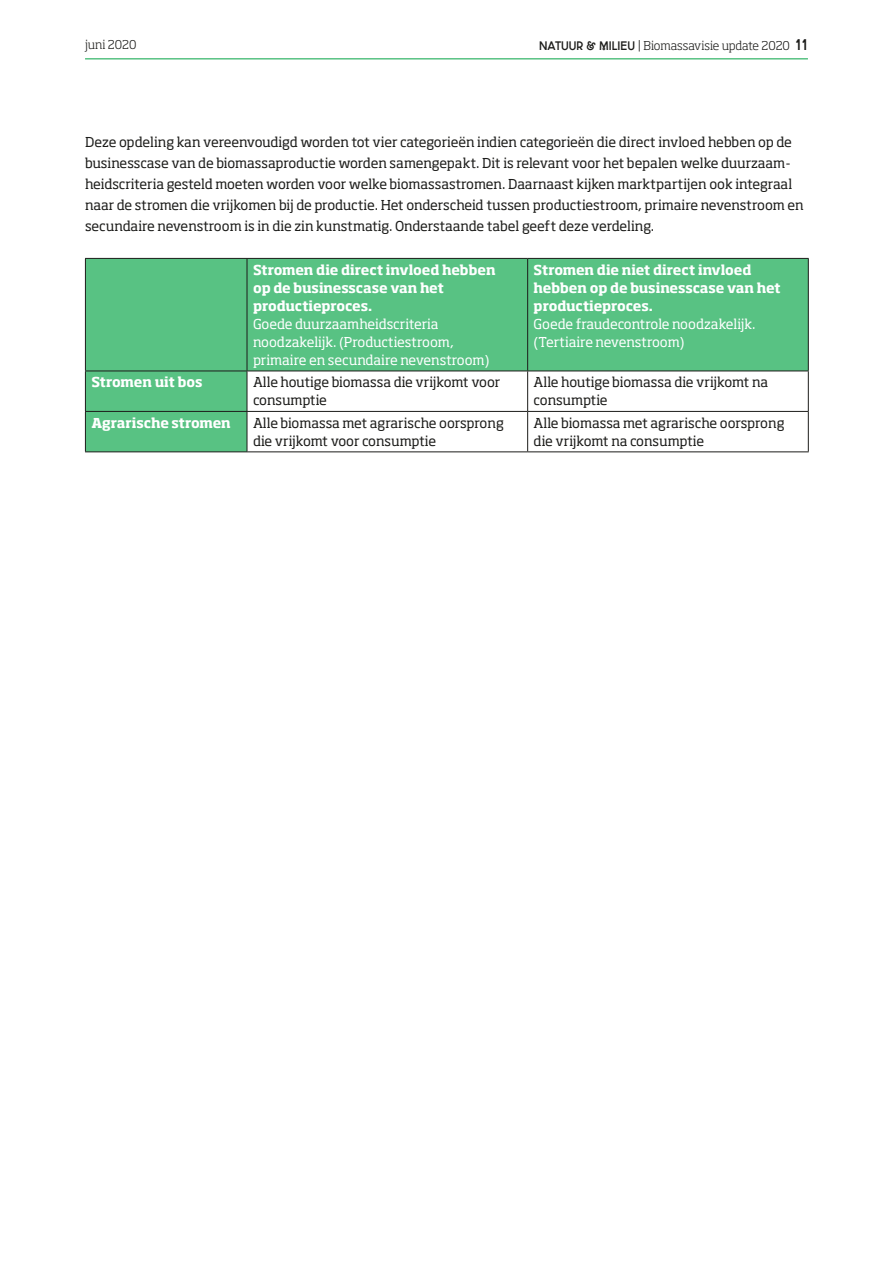
<style>
.page{position:relative;width:893px;height:1263px;background:#fff}
.page>*{position:absolute;margin:0;border:0;box-sizing:border-box;transform-origin:0 0}
.t1{font:13.5px/21px "Soho Std";letter-spacing:-.01em;color:#1c1c1a}
.t2{font:700 13.5px/18px "Soho Pro";letter-spacing:-.005em;color:#fff}
.t3{font:13.5px/18px "Soho Std";color:#fff}
.t4{font:300 12px "Soho Std";color:#1c1c1a}
.s1{font-family:"N&M Utrecht Bold";font-weight:400}
.s2{font-family:"N&M Utrecht Bold";font-weight:400;font-size:15px}
</style>
<div class="page">
<hr style="left:85px;top:58px;width:723px;height:2px;background:#58c283">
<svg style="left:86px;top:259px;width:722px;height:192px;fill:#58c283"></svg>
<hr style="left:85px;top:258px;width:162px;height:1px;background:#1c1c1a">
<hr style="left:85px;top:259px;width:1px;height:112px;background:#1c1c1a">
<hr style="left:247px;top:258px;width:281px;height:1px;background:#1c1c1a">
<hr style="left:247px;top:259px;width:1px;height:112px;background:#1c1c1a">
<hr style="left:528px;top:258px;width:281px;height:1px;background:#1c1c1a">
<hr style="left:527px;top:259px;width:1px;height:112px;background:#1c1c1a">
<hr style="left:808px;top:259px;width:1px;height:112px;background:#1c1c1a">
<hr style="left:85px;top:371px;width:162px;height:1px;background:#1c1c1a">
<hr style="left:85px;top:371px;width:1px;height:40px;background:#1c1c1a">
<hr style="left:247px;top:371px;width:281px;height:1px;background:#1c1c1a">
<hr style="left:247px;top:371px;width:1px;height:40px;background:#1c1c1a">
<hr style="left:528px;top:371px;width:281px;height:1px;background:#1c1c1a">
<hr style="left:527px;top:371px;width:1px;height:40px;background:#1c1c1a">
<hr style="left:808px;top:371px;width:1px;height:40px;background:#1c1c1a">
<hr style="left:85px;top:411px;width:162px;height:1px;background:#1c1c1a">
<hr style="left:85px;top:412px;width:1px;height:39px;background:#1c1c1a">
<hr style="left:247px;top:411px;width:281px;height:1px;background:#1c1c1a">
<hr style="left:247px;top:412px;width:1px;height:39px;background:#1c1c1a">
<hr style="left:528px;top:411px;width:281px;height:1px;background:#1c1c1a">
<hr style="left:527px;top:412px;width:1px;height:39px;background:#1c1c1a">
<hr style="left:808px;top:412px;width:1px;height:39px;background:#1c1c1a">
<hr style="left:85px;top:451px;width:162px;height:1px;background:#1c1c1a">
<hr style="left:247px;top:451px;width:281px;height:1px;background:#1c1c1a">
<hr style="left:528px;top:451px;width:281px;height:1px;background:#1c1c1a">
<p class="t4" style="left:85px;top:37px;width:53px">juni 2020</p>
<p class="t4" style="left:539px;top:38px;width:270px"><span class="s1">NATUUR &amp; MILIEU</span> | Biomassavisie update 2020 <span class="s2">11</span></p>
<p class="t1" style="left:85px;top:131px;width:720px">Deze opdeling kan vereenvoudigd worden tot vier categorieën indien categorieën die direct invloed hebben op de businesscase van de biomassaproductie worden samengepakt. Dit is relevant voor het bepalen welke duurzaam&shy;heidscriteria gesteld moeten worden voor welke biomassastromen. Daarnaast kijken marktpartijen ook integraal naar de stromen die vrijkomen bij de productie. Het onderscheid tussen productiestroom, primaire nevenstroom en secundaire nevenstroom is in die zin kunstmatig. Onderstaande tabel geeft deze verdeling.</p>
<p class="t2" style="left:253px;top:260px;width:244px">Stromen die direct invloed hebben op de businesscase van het productieproces.</p>
<p class="t3" style="left:253px;top:315px;width:238px">Goede duurzaamheidscriteria noodzakelijk. (Productiestroom, primaire en secundaire nevenstroom)</p>
<p class="t2" style="left:534px;top:260px;width:249px">Stromen die niet direct invloed hebben op de businesscase van het productieproces.</p>
<p class="t3" style="left:534px;top:315px;width:223px">Goede fraudecontrole noodzakelijk. (Tertiaire nevenstroom)</p>
<p class="t2" style="left:91px;top:373px;width:113px">Stromen uit bos</p>
<p class="t1" style="left:253px;top:373px;width:249px;line-height:18px">Alle houtige biomassa die vrijkomt voor consumptie</p>
<p class="t1" style="left:534px;top:373px;width:236px;line-height:18px">Alle houtige biomassa die vrijkomt na consumptie</p>
<p class="t2" style="left:91px;top:413px;width:141px">Agrarische stromen</p>
<p class="t1" style="left:253px;top:414px;width:252px;line-height:18px">Alle biomassa met agrarische oorsprong die vrijkomt voor consumptie</p>
<p class="t1" style="left:534px;top:414px;width:252px;line-height:18px">Alle biomassa met agrarische oorsprong die vrijkomt na consumptie</p>
</div>
